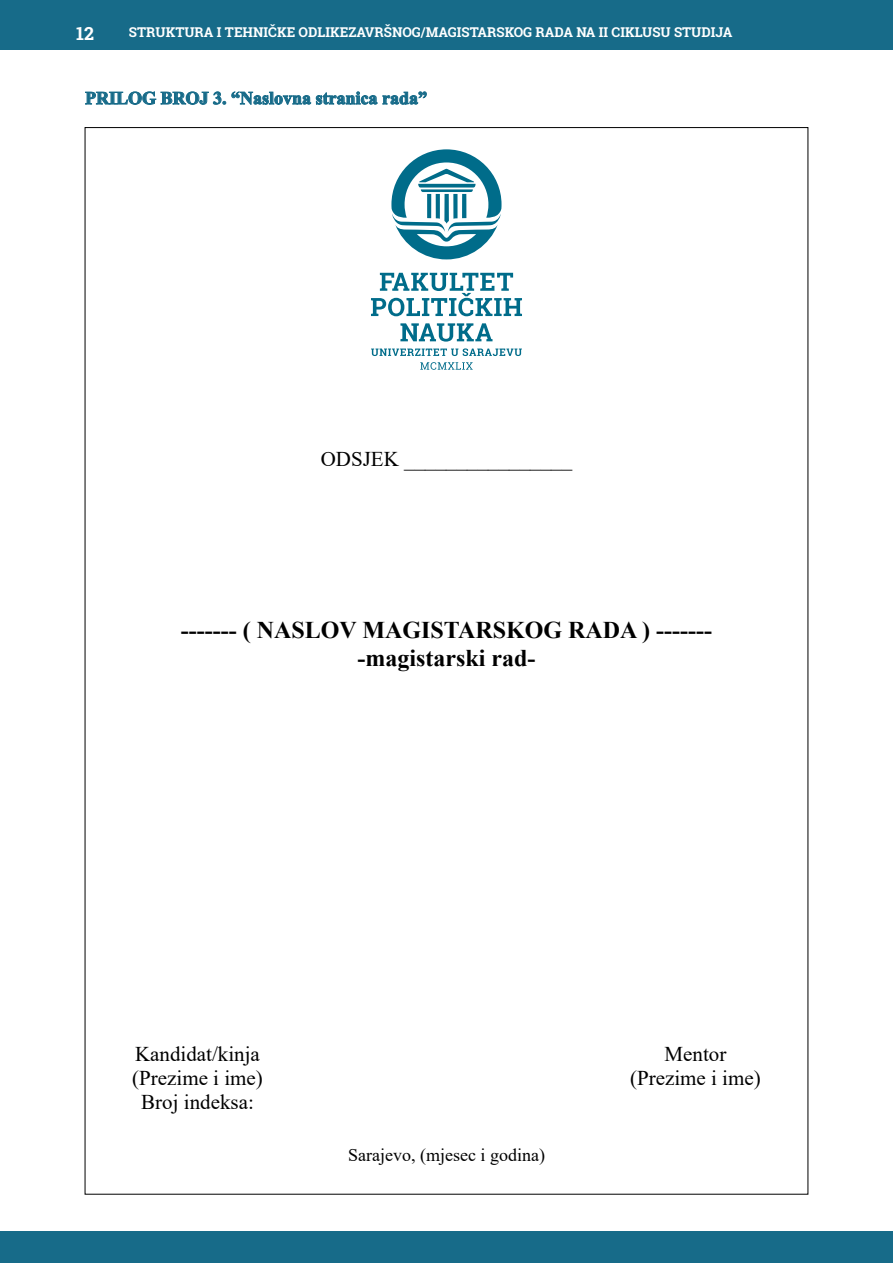
<style>
.page{position:relative;width:893px;height:1263px;background:#fff}
.page>*{position:absolute;margin:0;border:0;box-sizing:border-box;transform-origin:0 0}
.t1{font:700 24px "Times New Roman";color:#000}
.t2{font:21px "Times New Roman";color:#000}
.naslovi_12{font:700 18px "Times New Roman";color:#176b89}
.t3{font:18px "Times New Roman";color:#000}
.t4{font:700 18px "Roboto Slab";color:#fff}
.t5{font:700 13.5px "Roboto Slab";color:#fff}
</style>
<div class="page">
<div style="left:0;top:0;width:893px;height:50px;background:#176b89"></div>
<div style="left:0;top:1232px;width:893px;height:31px;background:#176b89"></div>
<svg style="left:85px;top:91px;width:342px;height:14px"></svg>
<svg style="left:371px;top:273px;width:151px;height:43px"></svg>
<svg style="left:400px;top:323px;width:92px;height:19px"></svg>
<svg style="left:391px;top:149px;width:110px;height:110px"></svg>
<svg style="left:371px;top:348px;width:151px;height:8px"></svg>
<svg style="left:420px;top:362px;width:53px;height:8px"></svg>
<p class="t4" style="left:76px;top:21px;width:19px">12</p>
<p class="t5" style="left:129px;top:23px;width:605px">STRUKTURA I TEHNIČKE ODLIKEZAVRŠNOG/MAGISTARSKOG RADA NA II CIKLUSU STUDIJA</p>
<p class="naslovi_12" style="left:85px;top:85px;width:344px">PRILOG BROJ 3. “Naslovna stranica rada”</p>
<p class="t2" style="left:321px;top:444px;width:253px">ODSJEK ________________</p>
<p class="t1" style="left:181px;top:613px;width:533px">------- ( NASLOV MAGISTARSKOG RADA ) -------</p>
<p class="t1" style="left:357px;top:641px;width:179px">-magistarski rad-</p>
<p class="t2" style="left:135px;top:1039px;width:126px">Kandidat/kinja</p>
<p class="t2" style="left:132px;top:1063px;width:132px">(Prezime i ime)</p>
<p class="t2" style="left:141px;top:1087px;width:114px">Broj indeksa:</p>
<p class="t3" style="left:348px;top:1142px;width:198px">Sarajevo, (mjesec i godina)</p>
<p class="t2" style="left:664px;top:1039px;width:63px">Mentor</p>
<p class="t2" style="left:630px;top:1063px;width:132px">(Prezime i ime)</p>
</div>
